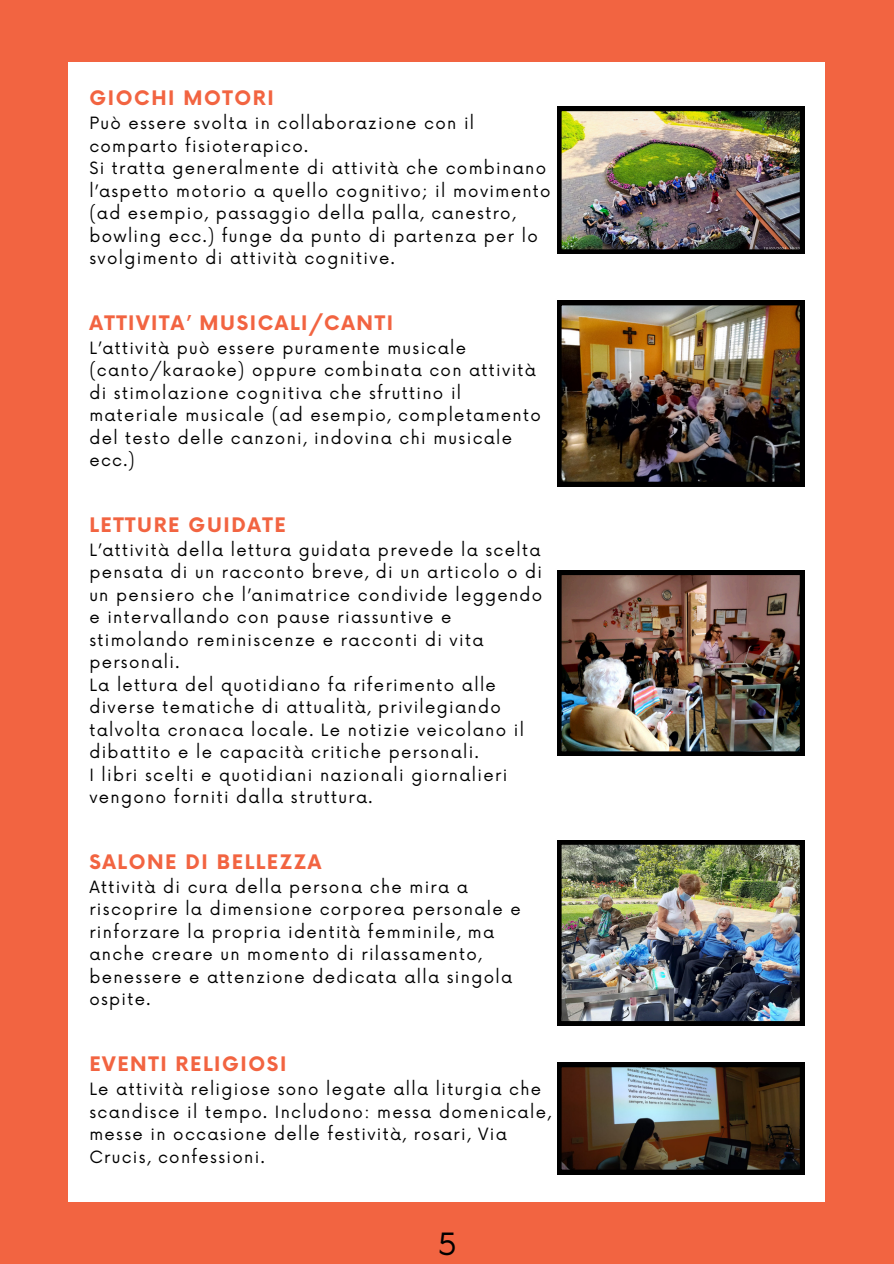
<style>
.page{position:relative;width:894px;height:1264px;background:#fff}
.page>*{position:absolute;margin:0;border:0;box-sizing:border-box;transform-origin:0 0}
.t1{font:30px "Now";color:#000}
.t2{font:700 19.5px "Now";letter-spacing:.08em;color:#f26441}
.t3{font:16.5px/22.5px "Now";letter-spacing:.08em;color:#000}
</style>
<div class="page">
<div style="left:0;top:0;width:893px;height:1263px;background:#f26441"></div>
<div style="left:69px;top:62px;width:755px;height:1139px;background:#fff"></div>
<img style="left:557px;top:107px;width:247px;height:147px">
<img style="left:557px;top:301px;width:247px;height:185px">
<img style="left:557px;top:840px;width:247px;height:185px">
<img style="left:557px;top:1062px;width:247px;height:112px">
<img style="left:557px;top:570px;width:247px;height:186px">
<p class="t2" style="left:89px;top:88px;width:186px">GIOCHI MOTORI</p>
<p class="t3" style="left:89px;top:113px;width:462px">Può essere svolta in collaborazione con il comparto fisioterapico.<br>Si tratta generalmente di attività che combinano l’aspetto motorio a quello cognitivo; il movimento (ad esempio, passaggio della palla, canestro, bowling ecc.) funge da punto di partenza per lo svolgimento di attività cognitive.</p>
<p class="t2" style="left:89px;top:312px;width:305px">ATTIVITA’ MUSICALI/CANTI</p>
<p class="t3" style="left:89px;top:337px;width:453px">L’attività può essere puramente musicale (canto/karaoke) oppure combinata con attività di stimolazione cognitiva che sfruttino il materiale musicale (ad esempio, completamento del testo delle canzoni, indovina chi musicale ecc.)</p>
<p class="t2" style="left:89px;top:514px;width:198px">LETTURE GUIDATE</p>
<p class="t3" style="left:89px;top:539px;width:454px">L’attività della lettura guidata prevede la scelta pensata di un racconto breve, di un articolo o di un pensiero che l’animatrice condivide leggendo e intervallando con pause riassuntive e stimolando reminiscenze e racconti di vita personali.<br>La lettura del quotidiano fa riferimento alle diverse tematiche di attualità, privilegiando talvolta cronaca locale. Le notizie veicolano il dibattito e le capacità critiche personali.<br>I libri scelti e quotidiani nazionali giornalieri vengono forniti dalla struttura.</p>
<p class="t2" style="left:89px;top:851px;width:233px">SALONE DI BELLEZZA</p>
<p class="t3" style="left:89px;top:876px;width:433px">Attività di cura della persona che mira a riscoprire la dimensione corporea personale e rinforzare la propria identità femminile, ma anche creare un momento di rilassamento, benessere e attenzione dedicata alla singola ospite.</p>
<p class="t2" style="left:89px;top:1053px;width:198px">EVENTI RELIGIOSI</p>
<p class="t3" style="left:89px;top:1078px;width:463px">Le attività religiose sono legate alla liturgia che scandisce il tempo. Includono: messa domenicale, messe in occasione delle festività, rosari, Via Crucis, confessioni.</p>
<h1 class="t1" style="left:438px;top:1227px;width:20px">5</h1>
</div>
